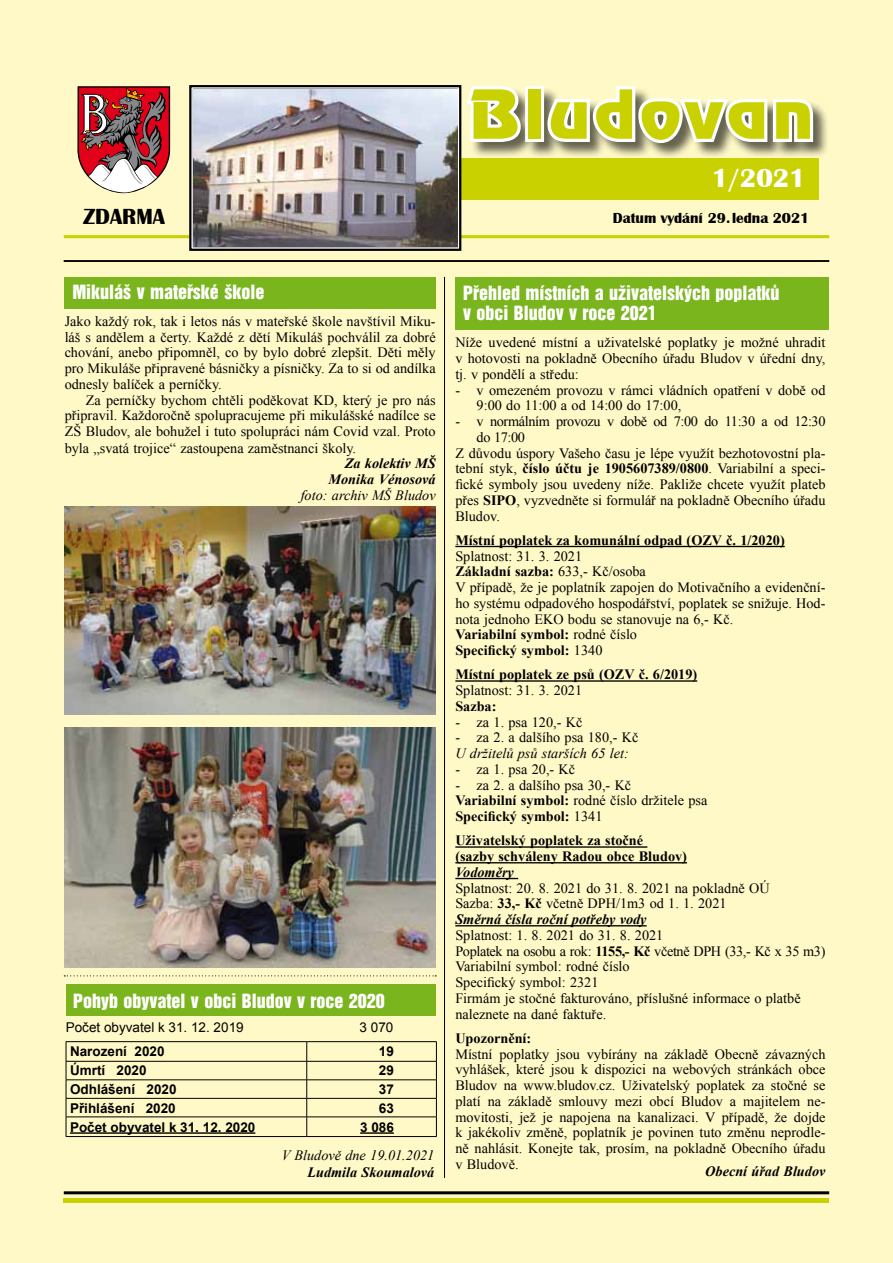
<style>
.page{position:relative;width:893px;height:1263px;background:#fff9c7}
.page>*{position:absolute;margin:0;border:0;box-sizing:border-box;transform-origin:0 0}
.t1{font:60.3px "Renfrew";letter-spacing:.075em;color:#c9d200;scale:1.08 1}
.t2{font:700 27px "Britannic";color:#fff}
.t3{font:700 22.5px "Britannic";color:#000}
.t4{font:18px/20.2px "Switzerland Inserat CE";color:#fff}
.t5{font:700 15px "Britannic";color:#000}
.t6{font:14.25px/15.8px "Times New Roman";color:#000}
.t7{font:700 14.25px/15.8px "Times New Roman";color:#000}
.t8{font:italic 700 14.25px/15.8px "Times New Roman";color:#000;text-align:right}
.t9{font:italic 14.25px "Times New Roman";color:#000}
.t10{font:14.25px "Times New Roman";letter-spacing:-.025em;color:#000}
.t11{font:700 13.5px "Arial";color:#000}
.t12{font:13.5px "Arial";color:#000}
.s1{font-weight:700}
.s2{font-weight:700;font-style:italic}
</style>
<div class="page">
<hr style="left:64px;top:1191px;width:765px;height:3px;background:#000">
<hr style="left:64px;top:1198px;width:765px;height:4px;background:#c9d200">
<hr style="left:461px;top:235px;width:368px;height:3px;background:#c9d200">
<div style="left:435px;top:158px;width:384px;height:42px;background:#c9d200"></div>
<svg style="left:77px;top:86px;width:93px;height:107px;background:#aa5e60"></svg>
<hr style="left:64px;top:235px;width:126px;height:3px;background:#c9d200">
<div style="left:467px;top:87px;width:363px;height:72px;background:#000;opacity:.6"></div>
<svg style="left:467px;top:86px;width:57px;height:59px;background:#ceccbe"></svg>
<div style="left:525px;top:86px;width:19px;height:56px;border:6px solid #fff"></div>
<svg style="left:543px;top:86px;width:273px;height:64px"></svg>
<svg style="left:188px;top:85px;width:274px;height:166px;background:#6f6e6a"></svg>
<img style="left:194px;top:90px;width:263px;height:156px">
<hr style="left:64px;top:260px;width:765px;height:2px;background:#000">
<svg style="left:64px;top:975px;width:372px;height:1px"></svg>
<hr style="left:444px;top:277px;width:1px;height:901px;background:#000">
<div style="left:64px;top:277px;width:372px;height:31px;background:#7ab51d"></div>
<img style="left:65px;top:507px;width:371px;height:207px">
<img style="left:65px;top:727px;width:371px;height:240px">
<div style="left:66px;top:984px;width:369px;height:32px;background:#7ab51d"></div>
<hr style="left:66px;top:1041px;width:241px;height:1px;background:#000">
<hr style="left:307px;top:1041px;width:130px;height:1px;background:#000">
<hr style="left:66px;top:1061px;width:241px;height:1px;background:#000">
<hr style="left:307px;top:1061px;width:130px;height:1px;background:#000">
<hr style="left:66px;top:1079px;width:241px;height:1px;background:#000">
<hr style="left:307px;top:1079px;width:130px;height:1px;background:#000">
<hr style="left:66px;top:1098px;width:241px;height:1px;background:#000">
<hr style="left:307px;top:1098px;width:130px;height:1px;background:#000">
<hr style="left:66px;top:1116px;width:241px;height:1px;background:#000">
<svg style="left:66px;top:1042px;width:1px;height:94px"></svg>
<hr style="left:307px;top:1116px;width:130px;height:1px;background:#000">
<svg style="left:306px;top:1042px;width:1px;height:94px"></svg>
<svg style="left:436px;top:1042px;width:1px;height:94px"></svg>
<hr style="left:66px;top:1136px;width:241px;height:1px;background:#000">
<hr style="left:307px;top:1136px;width:130px;height:1px;background:#000">
<hr style="left:70px;top:1132px;width:185px;height:2px;background:#000">
<hr style="left:360px;top:1132px;width:34px;height:2px;background:#000">
<div style="left:456px;top:277px;width:373px;height:53px;background:#7ab51d"></div>
<hr style="left:455px;top:546px;width:330px;height:1px;background:#000">
<hr style="left:455px;top:680px;width:242px;height:2px;background:#000">
<hr style="left:455px;top:846px;width:192px;height:2px;background:#000">
<hr style="left:455px;top:862px;width:232px;height:1px;background:#000">
<hr style="left:455px;top:878px;width:63px;height:1px;background:#000">
<hr style="left:455px;top:925px;width:192px;height:1px;background:#000">
<h1 class="t1" style="left:469px;top:76px;width:320px">Bludovan</h1>
<h2 class="t2" style="left:712px;top:163px;width:95px">1/2021</h2>
<h3 class="t3" style="left:83px;top:203px;width:84px">ZDARMA</h3>
<p class="t5" style="left:613px;top:210px;width:198px">Datum vydání 29.ledna 2021</p>
<p class="t4" style="left:72px;top:282px;width:193px">Mikuláš v mateřské škole</p>
<p class="t6" style="left:65px;top:313px;width:373px;text-align:justify">Jako každý rok, tak i letos nás v mateřské škole navštívil Miku&shy;láš s andělem a čerty. Každé z dětí Mikuláš pochválil za dobré chování, anebo připomněl, co by bylo dobré zlepšit. Děti měly pro Mikuláše připravené básničky a písničky. Za to si od andílka odnesly balíček a perníčky.</p>
<p class="t6" style="left:65px;top:391px;width:372px;text-align:justify;text-indent:21px">Za perníčky bychom chtěli poděkovat KD, který je pro nás připravil. Každoročně spolupracujeme při mikulášské nadílce se ZŠ Bludov, ale bohužel i tuto spolupráci nám Covid vzal. Proto byla „svatá trojice“ zastoupena zaměstnanci školy.</p>
<p class="t8" style="left:328px;top:455px;width:109px">Za kolektiv MŠ<br>Monika Vénosová</p>
<p class="t9" style="left:301px;top:485px;width:136px">foto: archiv MŠ Bludov</p>
<p class="t4" style="left:73px;top:990px;width:313px">Pohyb obyvatel v obci Bludov v roce 2020</p>
<p class="t11" style="left:70px;top:1042px;width:96px">Narození 2020</p>
<p class="t11" style="left:379px;top:1042px;width:17px">19</p>
<p class="t11" style="left:70px;top:1061px;width:78px">Úmrtí 2020</p>
<p class="t11" style="left:379px;top:1061px;width:17px">29</p>
<p class="t11" style="left:70px;top:1080px;width:108px">Odhlášení 2020</p>
<p class="t11" style="left:379px;top:1080px;width:17px">37</p>
<p class="t11" style="left:70px;top:1098px;width:107px">Přihlášení 2020</p>
<p class="t11" style="left:379px;top:1098px;width:17px">63</p>
<p class="t11" style="left:70px;top:1117px;width:187px">Počet obyvatel k 31. 12. 2020</p>
<p class="t11" style="left:360px;top:1117px;width:35px">3 086</p>
<p class="t12" style="left:66px;top:1018px;width:179px">Počet obyvatel k 31. 12. 2019</p>
<p class="t12" style="left:360px;top:1018px;width:35px">3 070</p>
<p class="t9" style="left:282px;top:1145px;width:154px">V Bludově dne 19.01.2021</p>
<p class="t8" style="left:307px;top:1164px;width:128px">Ludmila Skoumalová</p>
<p class="t4" style="left:463px;top:283px;width:318px">Přehled místních a uživatelských poplatků v obci Bludov v roce 2021</p>
<p class="t6" style="left:455px;top:334px;width:372px;text-align:justify">Níže uvedené místní a uživatelské poplatky je možné uhradit v hotovosti na pokladně Obecního úřadu Bludov v úřední dny, tj. v pondělí a středu:</p>
<p class="t6" style="left:477px;top:382px;width:350px;text-indent:-21px">- v omezeném provozu v rámci vládních opatření v době od<br>9:00 do 11:00 a od 14:00 do 17:00,</p>
<p class="t10" style="left:455px;top:411px;width:372px">- v normálním provozu v době od 7:00 do 11:30 a od 12:30</p>
<p class="t6" style="left:477px;top:429px;width:50px">do 17:00</p>
<p class="t6" style="left:455px;top:444px;width:372px">Z důvodu úspory Vašeho času je lépe využít bezhotovostní pla-</p>
<p class="t6" style="left:455px;top:460px;width:372px">tební styk, <span class="s1">číslo účtu je 1905607389/0800</span>. Variabilní a speci-</p>
<p class="t6" style="left:455px;top:476px;width:372px">fické symboly jsou uvedeny níže. Pakliže chcete využít plateb</p>
<p class="t6" style="left:455px;top:492px;width:372px">přes <span class="s1">SIPO</span>, vyzvedněte si formulář na pokladně Obecního úřadu</p>
<p class="t6" style="left:455px;top:507px;width:46px">Bludov.</p>
<p class="t7" style="left:455px;top:532px;width:331px">Místní poplatek za komunální odpad (OZV č. 1/2020)</p>
<p class="t6" style="left:455px;top:547px;width:372px">Splatnost: 31. 3. 2021<br><span class="s1">Základní sazba:</span> 633,- Kč/osoba<br>V případě, že je poplatník zapojen do Motivačního a evidenční&shy;ho systému odpadového hospodářství, poplatek se snižuje. Hod&shy;nota jednoho EKO bodu se stanovuje na 6,- Kč.<br><span class="s1">Variabilní symbol:</span> rodné číslo<br><span class="s1">Specifický symbol:</span> 1340</p>
<p class="t7" style="left:455px;top:666px;width:243px">Místní poplatek ze psů (OZV č. 6/2019)</p>
<p class="t6" style="left:455px;top:682px;width:128px">Splatnost: 31. 3. 2021</p>
<p class="t7" style="left:455px;top:698px;width:43px">Sazba:</p>
<p class="t6" style="left:455px;top:713px;width:128px">- za 1. psa 120,- Kč</p>
<p class="t6" style="left:455px;top:729px;width:185px">- za 2. a dalšího psa 180,- Kč</p>
<p class="t9" style="left:455px;top:743px;width:175px">U držitelů psů starších 65 let:</p>
<p class="t6" style="left:455px;top:761px;width:121px">- za 1. psa 20,- Kč</p>
<p class="t6" style="left:455px;top:776px;width:253px">- za 2. a dalšího psa 30,- Kč<br><span class="s1">Variabilní symbol:</span> rodné číslo držitele psa<br><span class="s1">Specifický symbol:</span> 1341</p>
<p class="t7" style="left:455px;top:832px;width:233px">Uživatelský poplatek za stočné<br>(sazby schváleny Radou obce Bludov)</p>
<p class="t8" style="left:455px;top:864px;width:60px">Vodoměry</p>
<p class="t6" style="left:455px;top:879px;width:316px">Splatnost: 20. 8. 2021 do 31. 8. 2021 na pokladně OÚ<br>Sazba: <span class="s1">33,- Kč</span> včetně DPH/1m3 od 1. 1. 2021<br><span class="s2">Směrná čísla roční potřeby vody</span></p>
<p class="t6" style="left:455px;top:927px;width:372px">Splatnost: 1. 8. 2021 do 31. 8. 2021<br>Poplatek na osobu a rok: <span class="s1">1155,- Kč</span> včetně DPH (33,- Kč x 35 m3)<br>Variabilní symbol: rodné číslo<br>Specifický symbol: 2321<br>Firmám je stočné fakturováno, příslušné informace o platbě naleznete na dané faktuře.</p>
<p class="t7" style="left:455px;top:1030px;width:77px">Upozornění:</p>
<p class="t6" style="left:455px;top:1045px;width:372px;text-align:justify">Místní poplatky jsou vybírány na základě Obecně závazných vyhlášek, které jsou k dispozici na webových stránkách obce Bludov na www.bludov.cz. Uživatelský poplatek za stočné se platí na základě smlouvy mezi obcí Bludov a majitelem ne&shy;movitosti, jež je napojena na kanalizaci. V případě, že dojde k jakékoliv změně, poplatník je povinen tuto změnu neprodle&shy;ně nahlásit. Konejte tak, prosím, na pokladně Obecního úřadu v Bludově.</p>
<p class="t8" style="left:705px;top:1162px;width:122px">Obecní úřad Bludov</p>
</div>
